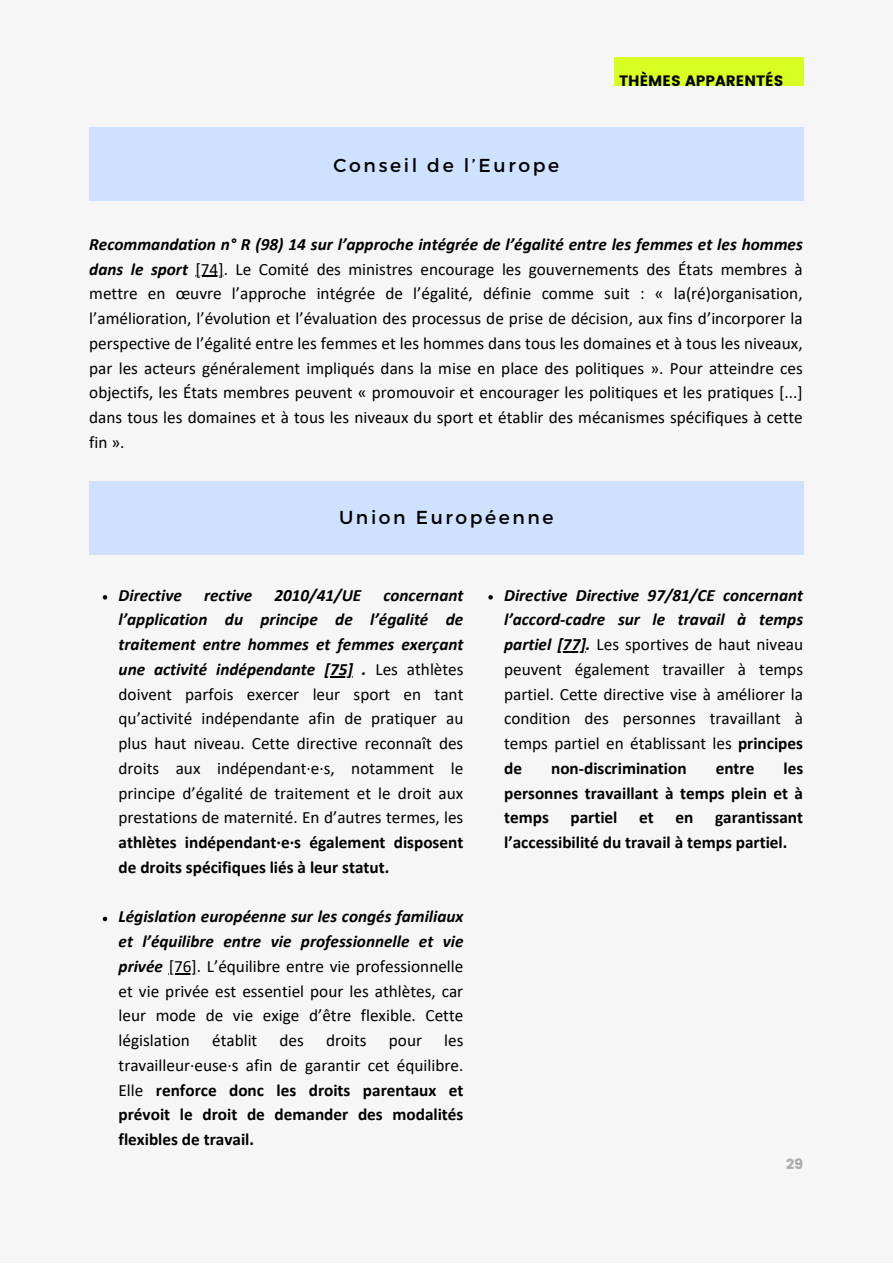
<style>
.page{position:relative;width:893px;height:1264px;background:#fff}
.page>*{position:absolute;margin:0;border:0;box-sizing:border-box;transform-origin:0 0}
.t1{font:18.75px "Montserrat";letter-spacing:.14em;color:#000}
.t2{font:17.25px/24.8px "Calibri";color:#000;text-align:justify}
.t3{font:700 17.25px/24.8px "Calibri";color:#000;text-align:justify}
.t4{font:italic 700 17.25px "Calibri";color:#000}
.t5{font:15px "Poppins";color:#000}
.t6{font:14.4px "Poppins";color:#ababab}
.s1{font-weight:700;font-style:italic}
.s2{font-weight:700}
.s3{font-weight:400}
</style>
<div class="page">
<div style="left:0;top:0;width:892px;height:1262px;background:#f6f6f6"></div>
<div style="left:89px;top:481px;width:714px;height:73px;background:#cee1ff"></div>
<svg style="left:103px;top:595px;width:4px;height:4px"></svg>
<svg style="left:329px;top:676px;width:24px;height:1px"></svg>
<svg style="left:103px;top:916px;width:4px;height:5px"></svg>
<hr style="left:169px;top:972px;width:28px;height:2px;background:#000">
<svg style="left:488px;top:595px;width:5px;height:4px"></svg>
<svg style="left:562px;top:651px;width:24px;height:1px"></svg>
<div style="left:89px;top:128px;width:714px;height:73px;background:#cee1ff"></div>
<svg style="left:201px;top:276px;width:23px;height:1px"></svg>
<div style="left:614px;top:57px;width:189px;height:28px;background:#d7ff21"></div>
<p class="t1" style="left:333px;top:153px;width:227px">Conseil de l’Europe</p>
<p class="t5" style="left:619px;top:72px;width:166px">THÈMES APPARENTÉS</p>
<p class="t2" style="left:89px;top:233px;width:715px"><span class="s1">Recommandation n° R (98) 14 sur l’approche intégrée de l’égalité entre les femmes et les hommes dans le sport</span> [74]. Le Comité des ministres encourage les gouvernements des États membres à mettre en œuvre l’approche intégrée de l’égalité, définie comme suit : « la(ré)organisation, l’amélioration, l’évolution et l’évaluation des processus de prise de décision, aux fins d’incorporer la perspective de l’égalité entre les femmes et les hommes dans tous les domaines et à tous les niveaux, par les acteurs généralement impliqués dans la mise en place des politiques ». Pour atteindre ces objectifs, les États membres peuvent « promouvoir et encourager les politiques et les pratiques [...] dans tous les domaines et à tous les niveaux du sport et établir des mécanismes spécifiques à cette fin ».</p>
<p class="t1" style="left:339px;top:505px;width:216px">Union Européenne</p>
<p class="t4" style="left:119px;top:587px;width:65px">Directive</p>
<p class="t4" style="left:204px;top:587px;width:50px">rective</p>
<p class="t4" style="left:274px;top:587px;width:88px">2010/41/UE</p>
<p class="t2" style="left:119px;top:584px;width:346px;text-indent:265px"><span class="s1">concernant l’application du principe de l’égalité de traitement entre hommes et femmes exerçant une activité indépendante [75] .</span> Les athlètes doivent parfois exercer leur sport en tant qu’activité indépendante afin de pratiquer au plus haut niveau. Cette directive reconnaît des droits aux indépendant·e·s, notamment le principe d’égalité de traitement et le droit aux prestations de maternité. En d’autres termes, les <span class="s2">athlètes indépendant·e·s également disposent de droits spécifiques liés à leur statut.</span></p>
<p class="t2" style="left:119px;top:905px;width:346px"><span class="s1">Législation européenne sur les congés familiaux et l’équilibre entre vie professionnelle et vie privée</span> [76]. L’équilibre entre vie professionnelle et vie privée est essentiel pour les athlètes, car leur mode de vie exige d’être flexible. Cette législation</p>
<p class="t2" style="left:212px;top:1029px;width:47px">établit</p>
<p class="t2" style="left:279px;top:1029px;width:26px">des</p>
<p class="t2" style="left:326px;top:1029px;width:42px">droits</p>
<p class="t2" style="left:389px;top:1029px;width:35px">pour</p>
<p class="t3" style="left:119px;top:1029px;width:346px;text-indent:325px"><span class="s3">les travailleur·euse·s afin de garantir cet équilibre.<br>Elle</span> renforce donc les droits parentaux et prévoit le droit de demander des modalités flexibles de travail.</p>
<p class="t2" style="left:504px;top:584px;width:300px"><span class="s1">Directive Directive 97/81/CE concernant l’accord-cadre sur le travail à temps partiel [77].</span> Les sportives de haut niveau peuvent également travailler à temps partiel. Cette directive vise à améliorer la condition des personnes travaillant à temps partiel en établissant les <span class="s2">principes de</span></p>
<p class="t3" style="left:504px;top:757px;width:301px;text-indent:279px">les personnes travaillant à temps plein et à temps</p>
<p class="t3" style="left:551px;top:757px;width:137px">non-discrimination</p>
<p class="t3" style="left:715px;top:757px;width:40px">entre</p>
<p class="t3" style="left:570px;top:806px;width:48px">partiel</p>
<p class="t3" style="left:639px;top:806px;width:16px">et</p>
<p class="t3" style="left:675px;top:806px;width:19px">en</p>
<p class="t3" style="left:504px;top:806px;width:300px;text-indent:211px">garantissant l’accessibilité du travail à temps partiel.</p>
<p class="t6" style="left:786px;top:1155px;width:19px">29</p>
</div>
